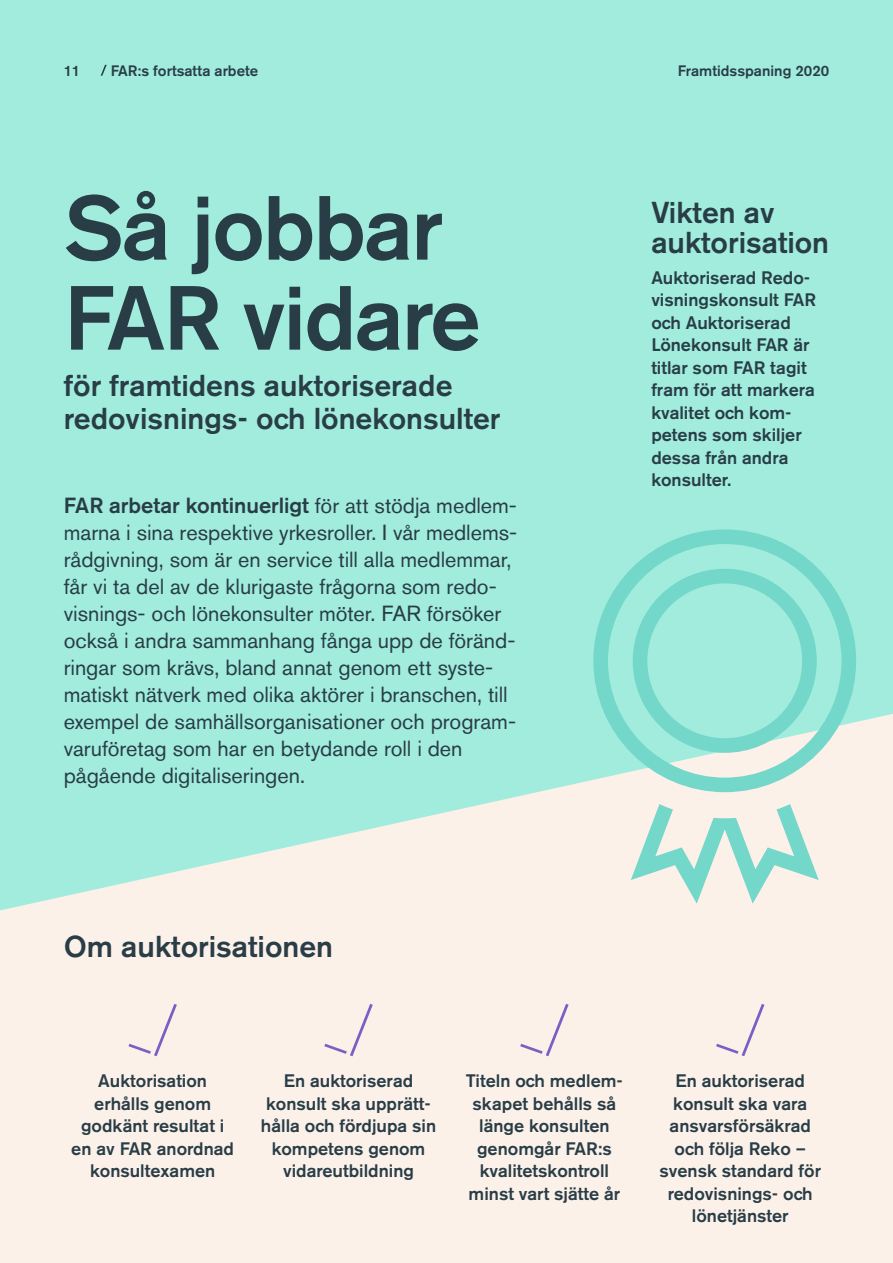
<style>
.page{position:relative;width:893px;height:1263px;background:#fff}
.page>*{position:absolute;margin:0;border:0;box-sizing:border-box;transform-origin:0 0}
.t1{font:500 90px/90px "Akzidenz Grotesk BE";letter-spacing:-.02em;color:#293d47}
.t2{font:500 30px/33px "Akzidenz Grotesk BE";color:#293d47}
.t3{font:21.75px/27px "Akzidenz Grotesk BE";color:#293d47}
.t4{font:500 18px/22.5px "Akzidenz Grotesk BE";color:#293d47;text-align:center}
.t5{font:500 15px "Akzidenz Grotesk BE";color:#293d47}
.s1{font-weight:500}
</style>
<div class="page">
<div style="left:0;top:0;width:893px;height:1239px;background:#a1ecdd"></div>
<svg style="left:0;top:714px;width:893px;height:549px;fill:#fcf1e9"></svg>
<svg style="left:593px;top:529px;width:263px;height:263px"></svg>
<svg style="left:631px;top:804px;width:188px;height:100px;background:#cfe8de"></svg>
<svg style="left:633px;top:569px;width:184px;height:184px"></svg>
<svg style="left:128px;top:1004px;width:49px;height:52px;background:#f1e4e5"></svg>
<svg style="left:324px;top:1004px;width:49px;height:52px;background:#f1e4e5"></svg>
<svg style="left:520px;top:1004px;width:49px;height:52px;background:#f1e4e5"></svg>
<svg style="left:716px;top:1004px;width:48px;height:52px;background:#f0e4e5"></svg>
<svg style="left:101px;top:65px;width:6px;height:11px"></svg>
<p class="t5" style="left:64px;top:61px;width:18px">11</p>
<p class="t5" style="left:111px;top:61px;width:149px">FAR:s fortsatta arbete</p>
<p class="t5" style="left:678px;top:61px;width:153px">Framtidsspaning 2020</p>
<h1 class="t1" style="left:64px;top:183px;width:418px">Så jobbar<br>FAR vidare</h1>
<h2 class="t2" style="left:64px;top:369px;width:438px">för framtidens auktoriserade redovisnings- och lönekonsulter</h2>
<p class="t3" style="left:64px;top:492px;width:455px"><span class="s1">FAR arbetar kontinuerligt</span> för att stödja medlem&shy;marna i sina respektive yrkesroller. I vår medlems&shy;rådgivning, som är en service till alla medlemmar, får vi ta del av de klurigaste frågorna som redo&shy;visnings- och lönekonsulter möter. FAR försöker också i andra sammanhang fånga upp de föränd&shy;ringar som krävs, bland annat genom ett syste&shy;matiskt nätverk med olika aktörer i branschen, till exempel de samhällsorganisationer och program&shy;varuföretag som har en betydande roll i den pågående digitaliseringen.</p>
<h2 class="t2" style="left:64px;top:930px;width:271px">Om auktorisationen</h2>
<h2 class="t2" style="left:651px;top:197px;width:179px;line-height:30px">Vikten av auktorisation</h2>
<p class="t4" style="left:651px;top:266px;width:166px;text-align:left">Auktoriserad Redo&shy;visningskonsult FAR och Auktoriserad<br>Lönekonsult FAR är titlar som FAR tagit fram för att markera kvalitet och kom&shy;petens som skiljer dessa från andra konsulter.</p>
<p class="t4" style="left:71px;top:1069px;width:164px">Auktorisation erhålls genom godkänt resultat i en av FAR anordnad konsultexamen</p>
<p class="t4" style="left:261px;top:1069px;width:177px">En auktoriserad konsult ska upprätt&shy;hålla och fördjupa sin kompetens genom vidareutbildning</p>
<p class="t4" style="left:466px;top:1069px;width:159px">Titeln och medlem&shy;skapet behålls så länge konsulten genomgår FAR:s kvalitetskontroll minst vart sjätte år</p>
<p class="t4" style="left:659px;top:1069px;width:163px">En auktoriserad konsult ska vara ansvarsförsäkrad och följa Reko – svensk standard för redovisnings- och lönetjänster</p>
</div>
